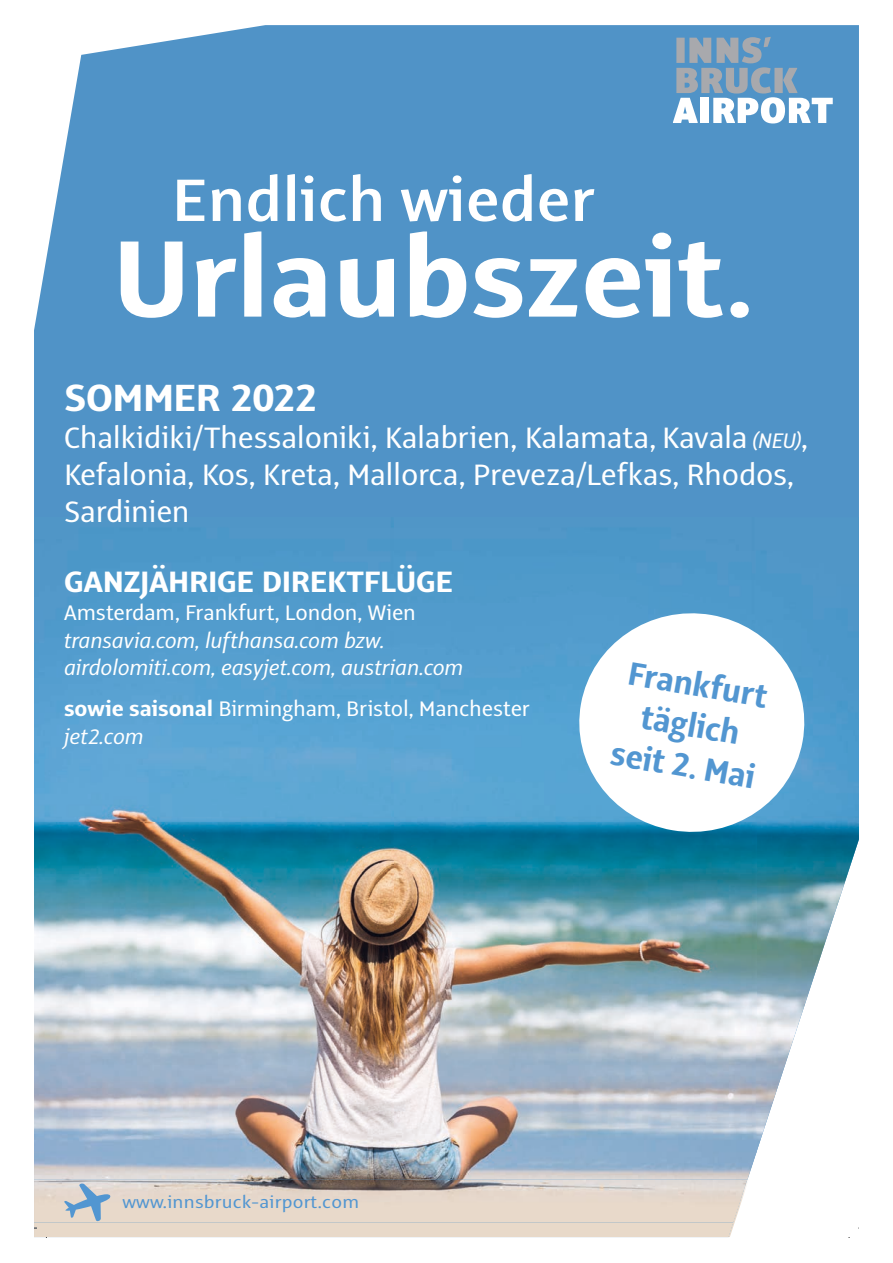
<style>
.page{position:relative;width:893px;height:1263px;background:#fff}
.page>*{position:absolute;margin:0;border:0;box-sizing:border-box;transform-origin:0 0}
.t1{font:700 119.55px "Alto Con";color:#fff;scale:1.12 1}
.t2{font:600 65.7px "Alto Con";color:#fff;scale:1.12 1}
.t3{font:700 41.7px "Alto Con";letter-spacing:-.015em;color:#fff;scale:1.1 1}
.t4{font:700 35.85px/41px "Alto Con";color:#5296d1;text-align:center}
.t5{font:32.4px/37px "Alto Con";letter-spacing:-.01em;color:#fff;scale:1.1 1}
.t6{font:700 32.4px "Alto Con";letter-spacing:-.01em;color:#fff;scale:1.1 1}
.t7{font:23.1px/27.8px "Alto Con";letter-spacing:-.005em;color:#fff;scale:1.1 1}
.t8{font:italic 23.1px/27.8px "Alto Con";letter-spacing:-.005em;color:#fff;scale:1.1 1}
.t9{font:18.6px "Alto Con";letter-spacing:.01em;color:#5296d1;scale:1.19 1}
.s1{font-style:italic;font-size:23.1px}
.s2{font-weight:700}
.s3{font-style:italic}
</style>
<div class="page">
<div style="left:34px;top:25px;width:825px;height:1003px;background:#5093c7"></div>
<img style="left:34px;top:517px;width:722px;height:663px">
<img style="left:756px;top:517px;width:103px;height:510px">
<img style="left:756px;top:1027px;width:41px;height:127px">
<svg style="left:673px;top:37px;width:160px;height:86px"></svg>
<svg style="left:570px;top:604px;width:243px;height:237px"></svg>
<svg style="left:34px;top:1180px;width:714px;height:58px;background:#dcd0c6"></svg>
<h2 class="t2" style="left:172px;top:161px;width:379px">Endlich wieder</h2>
<h1 class="t1" style="left:113px;top:207px;width:573px">Urlaubszeit.</h1>
<p class="t3" style="left:64px;top:373px;width:232px">SOMMER 2022</p>
<p class="t5" style="left:64px;top:419px;width:677px">Chalkidiki/Thessaloniki, Kalabrien, Kalamata, Kavala <span class="s1">(NEU)</span>,<br>Kefalonia, Kos, Kreta, Mallorca, Preveza/Lefkas, Rhodos,<br>Sardinien</p>
<p class="t6" style="left:64px;top:562px;width:355px">GANZJÄHRIGE DIREKTFLÜGE</p>
<p class="t7" style="left:64px;top:598px;width:321px">Amsterdam, Frankfurt, London, Wien</p>
<p class="t8" style="left:64px;top:626px;width:364px">transavia.com, lufthansa.com bzw. airdolomiti.com, easyjet.com, austrian.com</p>
<p class="t7" style="left:64px;top:695px;width:425px"><span class="s2">sowie saisonal</span> Birmingham, Bristol, Manchester <span class="s3">jet2.com</span></p>
<p class="t4" style="left:629px;top:651px;width:148px;rotate:10deg">Frankfurt täglich seit 2. Mai</p>
<p class="t9" style="left:122px;top:1191px;width:200px">www.innsbruck-airport.com</p>
</div>
